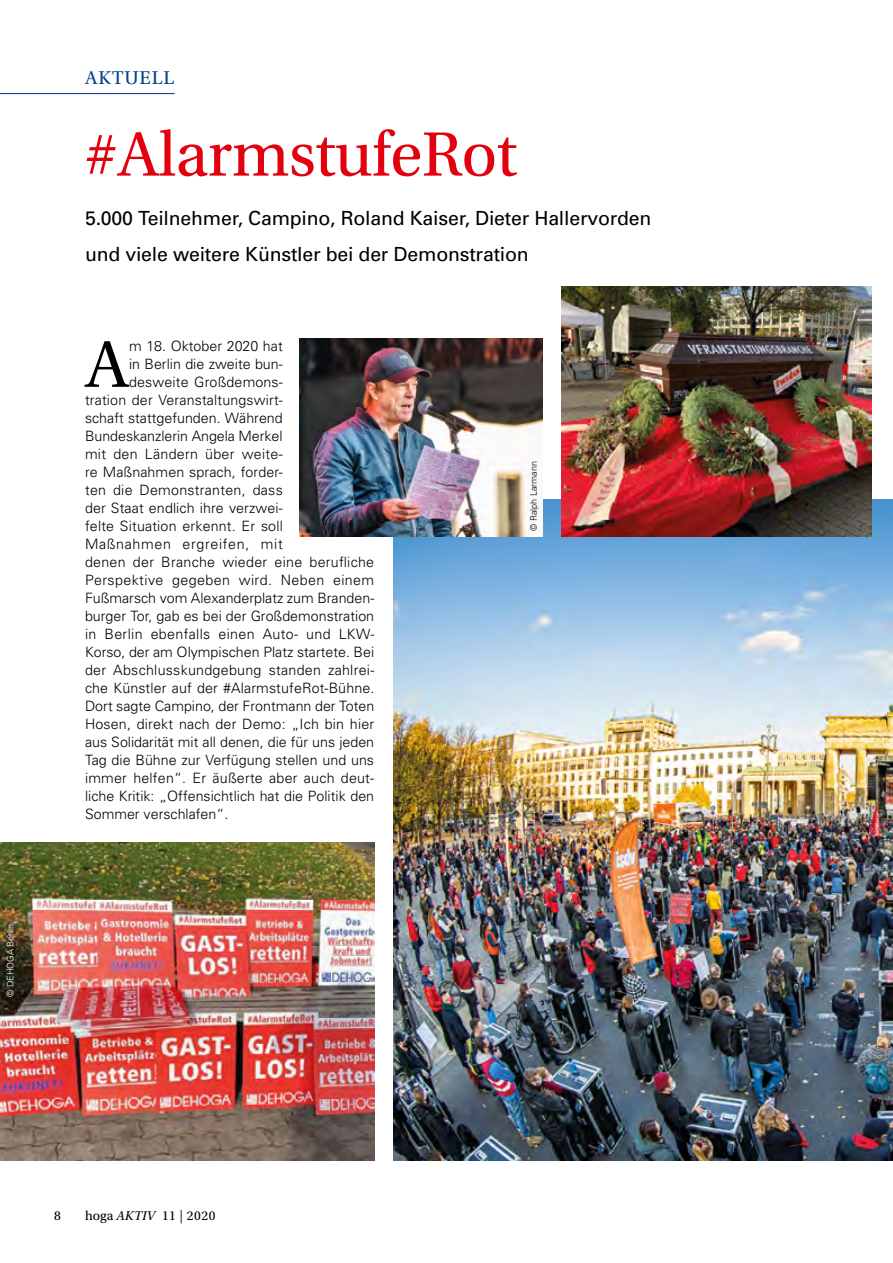
<style>
.page{position:relative;width:893px;height:1263px;background:#fff}
.page>*{position:absolute;margin:0;border:0;box-sizing:border-box;transform-origin:0 0}
.t1{font:69.45px "Utopia Std";color:#000}
.t2{font:66px "Utopia Std";letter-spacing:-.01em;color:#e3000f}
.t3{font:19.5px/36px "Univers";letter-spacing:-.01em;color:#000}
.t4{font:19.5px "Utopia Std";letter-spacing:.05em;color:#004189}
.t5{font:300 14.25px "Univers";letter-spacing:.005em;color:#000}
.t6{font:300 14.25px "Univers";letter-spacing:.025em;color:#000}
.t7{font:300 14.25px "Univers";letter-spacing:.03em;color:#000}
.t8{font:300 14.25px "Univers";letter-spacing:.045em;color:#000}
.t9{font:13.5px "Utopia Std";letter-spacing:.04em;color:#000}
.t10{font:300 9px "Univers";color:#000}
.t11{font:300 9px "Univers";color:#fff}
.s1{font-style:italic}
.s2{font-family:"Formata";font-weight:300}
</style>
<div class="page">
<hr style="left:0;top:93px;width:174px;height:1px;background:#1e398f">
<img style="left:393px;top:500px;width:500px;height:661px">
<img style="left:300px;top:339px;width:242px;height:197px">
<img style="left:561px;top:286px;width:311px;height:250px">
<img style="left:0;top:842px;width:374px;height:319px">
<p class="t11" style="left:5px;top:997px;width:75px;rotate:-90deg">© DEHOGA Berlin</p>
<h3 class="t4" style="left:85px;top:68px;width:91px">AKTUELL</h3>
<h2 class="t2" style="left:85px;top:119px;width:433px">#AlarmstufeRot</h2>
<h3 class="t3" style="left:85px;top:200px;width:568px">5.000 Teilnehmer, Campino, Roland Kaiser, Dieter Hallervorden und viele weitere Künstler bei der Demonstration</h3>
<h1 class="t1" style="left:85px;top:327px;width:46px">A</h1>
<p class="t5" style="left:129px;top:337px;width:155px">m 18. Oktober 2020 hat</p>
<p class="t5" style="left:129px;top:355px;width:155px">in Berlin die zweite bun-</p>
<p class="t5" style="left:129px;top:373px;width:155px">desweite Großdemons-</p>
<p class="t5" style="left:85px;top:391px;width:199px">tration der Veranstaltungswirt-</p>
<p class="t5" style="left:85px;top:409px;width:199px">schaft stattgefunden. Während</p>
<p class="t5" style="left:85px;top:427px;width:199px">Bundeskanzlerin Angela Merkel</p>
<p class="t5" style="left:85px;top:445px;width:199px">mit den Ländern über weite-</p>
<p class="t5" style="left:85px;top:463px;width:199px">re Maßnahmen sprach, forder-</p>
<p class="t5" style="left:85px;top:481px;width:199px">ten die Demonstranten, dass</p>
<p class="t5" style="left:85px;top:499px;width:199px">der Staat endlich ihre verzwei-</p>
<p class="t5" style="left:85px;top:517px;width:199px">felte Situation erkennt. Er soll</p>
<p class="t8" style="left:85px;top:535px;width:199px">Maßnahmen ergreifen, mit</p>
<p class="t5" style="left:85px;top:553px;width:291px">denen der Branche wieder eine beruf-l iche</p>
<p class="t7" style="left:85px;top:571px;width:291px">Perspektive gegeben wird. Neben einem</p>
<p class="t5" style="left:85px;top:589px;width:291px">Fußmarsch vom Alexanderplatz zum Branden-</p>
<p class="t5" style="left:85px;top:607px;width:291px">burger Tor, gab es bei der Großdemonstration</p>
<p class="t6" style="left:85px;top:625px;width:291px">in Berlin ebenfalls einen Auto- und LKW-</p>
<p class="t5" style="left:85px;top:643px;width:291px">Korso, der am Olympischen Platz startete. Bei</p>
<p class="t5" style="left:85px;top:661px;width:291px">der Abschlusskundgebung standen zahlrei-</p>
<p class="t5" style="left:85px;top:679px;width:291px">che Künstler auf der #AlarmstufeRot-Bühne.</p>
<p class="t5" style="left:85px;top:697px;width:291px">Dort sagte Campino, der Frontmann der Toten</p>
<p class="t5" style="left:85px;top:715px;width:291px">Hosen, direkt nach der Demo: „Ich bin hier</p>
<p class="t5" style="left:85px;top:733px;width:291px">aus Solidarität mit all denen, die für uns jeden</p>
<p class="t5" style="left:85px;top:751px;width:291px">Tag die Bühne zur Verfügung stellen und uns</p>
<p class="t5" style="left:85px;top:769px;width:290px">immer helfen“. Er äußerte aber auch deut-</p>
<p class="t5" style="left:85px;top:787px;width:291px">liche Kritik: „Offensichtlich hat die Politik den</p>
<p class="t5" style="left:85px;top:805px;width:145px">Sommer verschlafen“.</p>
<p class="t10" style="left:528px;top:531px;width:71px;rotate:-90deg">© Ralph Larmann</p>
<p class="t9" style="left:54px;top:1208px;width:8px">8</p>
<p class="t9" style="left:85px;top:1208px;width:132px">hoga <span class="s1">AKTIV</span> 11 <span class="s2">|</span> 2020</p>
</div>
